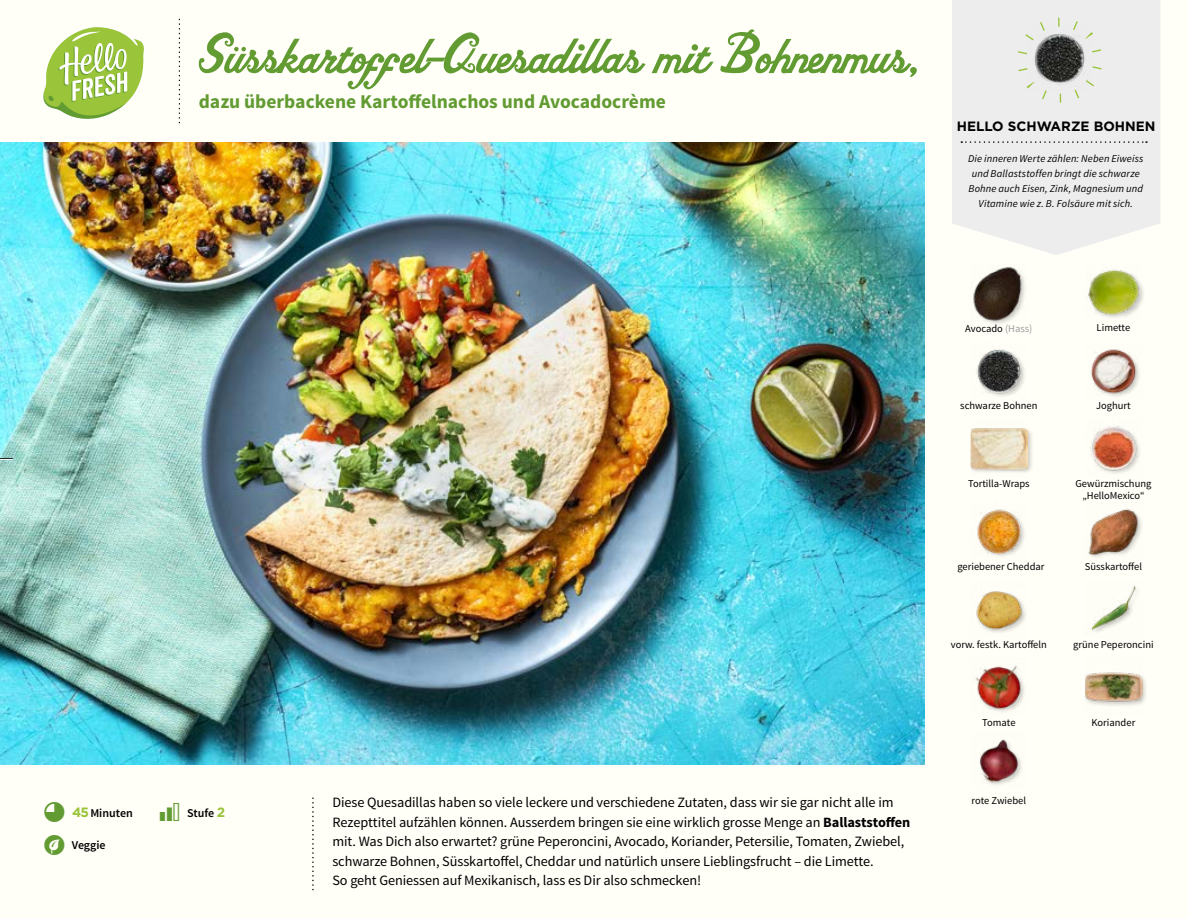
<style>
.page{position:relative;width:1188px;height:918px;background:#fffef7}
.page>*{position:absolute;margin:0;border:0;box-sizing:border-box;transform-origin:0 0}
.t1{font:51px "Vitrina";color:#619b31}
.t2{font:700 19.5px "Source Sans Pro";color:#619b31}
.t3{font:14.25px/19.5px "Source Sans Pro";letter-spacing:-.005em;color:#000}
.t4{font:700 13.5px "Gotham";color:#000}
.t5{font:600 12px "Source Sans Pro";color:#000}
.t6{font:10.5px/12px "Source Sans Pro";color:#000;text-align:center}
.t7{font:italic 10.5px/14.7px "Source Sans Pro";letter-spacing:.01em;color:#000;text-align:center}
.s1{font-family:"Gotham";font-weight:700;font-size:13.5px;color:#9ac43a}
.s2{font-weight:700}
.s3{color:#9d9d9c}
</style>
<div class="page">
<svg style="left:43px;top:27px;width:101px;height:92px"></svg>
<img style="left:980px;top:739px;width:42px;height:46px">
<img style="left:975px;top:665px;width:49px;height:47px">
<div style="left:1085px;top:672px;width:63px;height:35px;background:#000;opacity:.2"></div>
<img style="left:1085px;top:672px;width:57px;height:35px">
<img style="left:1091px;top:585px;width:46px;height:47px">
<img style="left:976px;top:591px;width:50px;height:42px">
<img style="left:977px;top:509px;width:47px;height:47px">
<img style="left:1088px;top:509px;width:54px;height:48px">
<img style="left:1090px;top:426px;width:50px;height:48px">
<div style="left:969px;top:428px;width:65px;height:46px;background:#000;opacity:.2"></div>
<img style="left:970px;top:428px;width:58px;height:46px">
<img style="left:976px;top:349px;width:49px;height:47px">
<div style="left:1088px;top:270px;width:57px;height:50px;background:#000;opacity:.2"></div>
<img style="left:1087px;top:269px;width:55px;height:51px">
<div style="left:973px;top:266px;width:54px;height:60px;background:#000;opacity:.2"></div>
<img style="left:973px;top:266px;width:54px;height:56px">
<svg style="left:952px;top:0;width:208px;height:255px;background:#eeeeed"></svg>
<svg style="left:961px;top:141px;width:186px;height:2px"></svg>
<img style="left:1027px;top:25px;width:66px;height:66px">
<div style="left:1017px;top:18px;width:85px;height:85px;border:9px dashed #9ac43a;border-radius:50%"></div>
<img style="left:0;top:142px;width:925px;height:623px">
<img style="left:1090px;top:349px;width:49px;height:47px">
<svg style="left:0;top:458px;width:13px;height:2px"></svg>
<h1 class="t1" style="left:199px;top:23px;width:723px">Süsskartoffel-Quesadillas mit Bohnenmus,</h1>
<h2 class="t2" style="left:199px;top:89px;width:469px">dazu überbackene Kartoffelnachos und Avocadocrème</h2>
<p class="t4" style="left:957px;top:117px;width:200px">HELLO SCHWARZE BOHNEN</p>
<p class="t7" style="left:968px;top:152px;width:177px">Die inneren Werte zählen: Neben Eiweiss und Ballaststoffen bringt die schwarze Bohne auch Eisen, Zink, Magnesium und Vitamine wie z. B. Folsäure mit sich.</p>
<p class="t5" style="left:72px;top:805px;width:62px"><span class="s1">45</span> Minuten</p>
<p class="t5" style="left:187px;top:805px;width:40px">Stufe <span class="s1">2</span></p>
<p class="t3" style="left:332px;top:793px;width:579px">Diese Quesadillas haben so viele leckere und verschiedene Zutaten, dass wir sie gar nicht alle im Rezepttitel aufzählen können. Ausserdem bringen sie eine wirklich grosse Menge an <span class="s2">Ballaststoffen </span>mit. Was Dich also erwartet? grüne Peperoncini, Avocado, Koriander, Petersilie, Tomaten, Zwiebel, schwarze Bohnen, Süsskartoffel, Cheddar und natürlich unsere Lieblingsfrucht – die Limette.<br>So geht Geniessen auf Mexikanisch, lass es Dir also schmecken!</p>
<p class="t5" style="left:72px;top:838px;width:35px">Veggie</p>
<p class="t6" style="left:965px;top:322px;width:69px">Avocado <span class="s3">(Hass)</span></p>
<p class="t6" style="left:1097px;top:322px;width:35px">Limette</p>
<p class="t6" style="left:960px;top:400px;width:79px">schwarze Bohnen</p>
<p class="t6" style="left:1096px;top:400px;width:36px">Joghurt</p>
<p class="t6" style="left:968px;top:478px;width:63px">Tortilla-Wraps</p>
<p class="t6" style="left:1076px;top:478px;width:77px">Gewürzmischung „HelloMexico“</p>
<p class="t6" style="left:957px;top:561px;width:89px">geriebener Cheddar</p>
<p class="t6" style="left:1085px;top:561px;width:59px">Süsskartoffel</p>
<p class="t6" style="left:951px;top:639px;width:98px">vorw. festk. Kartoffeln</p>
<p class="t6" style="left:1073px;top:638px;width:82px">grüne Peperoncini</p>
<p class="t6" style="left:982px;top:716px;width:35px">Tomate</p>
<p class="t6" style="left:1092px;top:716px;width:45px">Koriander</p>
<p class="t6" style="left:972px;top:795px;width:56px">rote Zwiebel</p>
</div>
